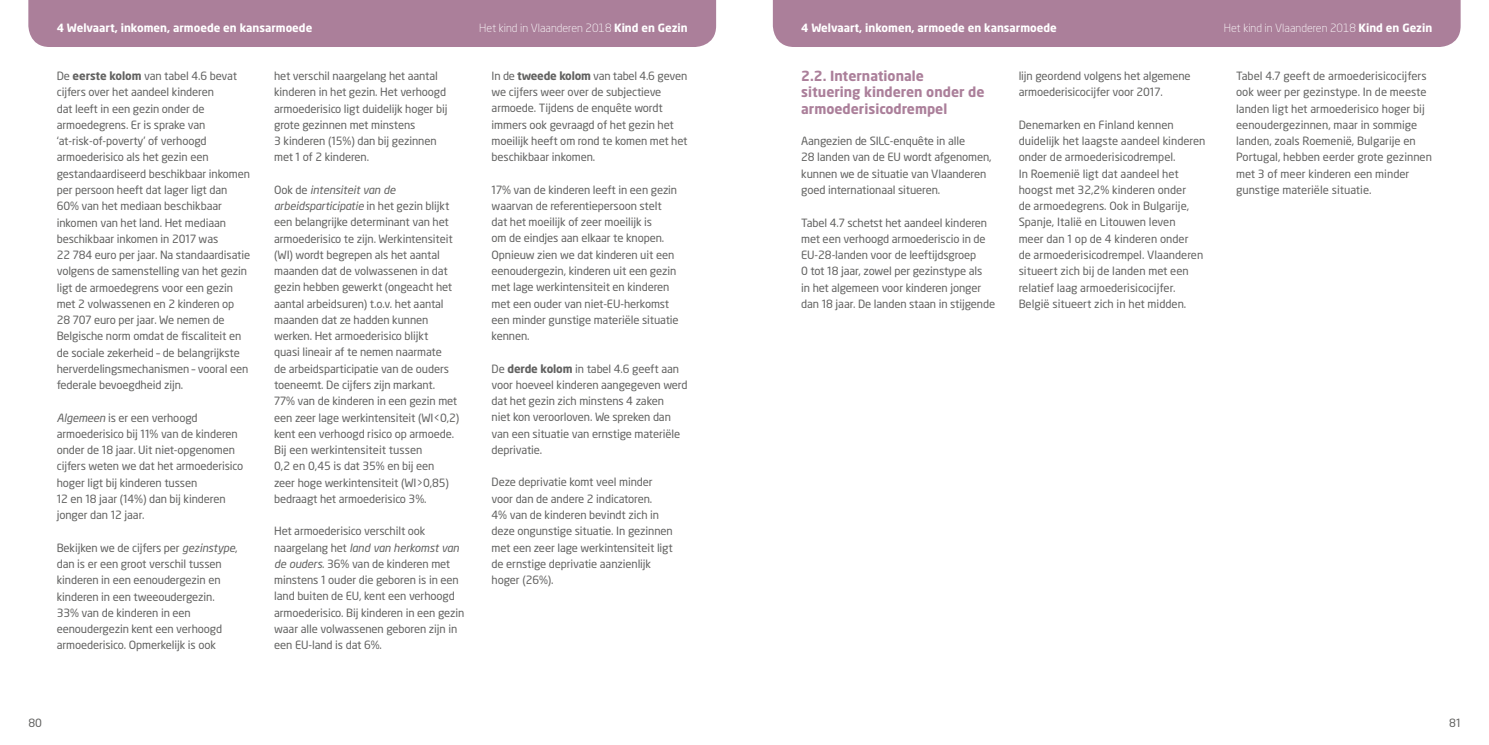
<style>
.page{position:relative;width:1489px;height:745px;background:#fff}
.page>*{position:absolute;margin:0;border:0;box-sizing:border-box;transform-origin:0 0}
.t1{font:700 13.75px/16.2px "Neo Sans Pro";color:#ab7f9a}
.t2{font:11.25px/16.2px "Neo Sans Pro";letter-spacing:-.01em;color:#626261}
.t3{font:700 11.25px "Neo Sans Pro";color:#fff}
.t4{font:300 11.25px "Neo Sans Pro";color:#fff}
.s1{font-weight:700}
.s2{font-style:italic}
</style>
<div class="page">
<div style="left:28px;top:0;width:688px;height:47px;background:#ab7f9a"></div>
<div style="left:772px;top:0;width:688px;height:47px;background:#ab7f9a"></div>
<p class="t3" style="left:57px;top:20px;width:257px">4 Welvaart, inkomen, armoede en kansarmoede</p>
<p class="t4" style="left:479px;top:21px;width:210px">Het kind in Vlaanderen 2018 <span class="s1">Kind en Gezin</span></p>
<p class="t3" style="left:801px;top:20px;width:257px">4 Welvaart, inkomen, armoede en kansarmoede</p>
<p class="t4" style="left:1223px;top:21px;width:210px">Het kind in Vlaanderen 2018 <span class="s1">Kind en Gezin</span></p>
<p class="t2" style="left:57px;top:68px;width:195px">De <span class="s1">eerste kolom</span> van tabel 4.6 bevat cijfers over het aandeel kinderen<br>dat leeft in een gezin onder de armoedegrens. Er is sprake van ‘at-risk-of-poverty’ of verhoogd armoederisico als het gezin een gestandaardiseerd beschikbaar inkomen per persoon heeft dat lager ligt dan 60% van het mediaan beschikbaar inkomen van het land. Het mediaan beschikbaar inkomen in 2017 was<br>22 784 euro per jaar. Na standaardisatie volgens de samenstelling van het gezin ligt de armoedegrens voor een gezin met 2 volwassenen en 2 kinderen op 28 707 euro per jaar. We nemen de Belgische norm omdat de fiscaliteit en de sociale zekerheid – de belangrijkste herverdelingsmechanismen – vooral een federale bevoegdheid zijn.</p>
<p class="t2" style="left:57px;top:409px;width:188px"><span class="s2">Algemeen</span> is er een verhoogd armoederisico bij 11% van de kinderen onder de 18 jaar. Uit niet-opgenomen cijfers weten we dat het armoederisico hoger ligt bij kinderen tussen<br>12 en 18 jaar (14%) dan bij kinderen jonger dan 12 jaar.</p>
<p class="t2" style="left:57px;top:539px;width:182px">Bekijken we de cijfers per <span class="s2">gezinstype</span>, dan is er een groot verschil tussen kinderen in een eenoudergezin en kinderen in een tweeoudergezin.<br>33% van de kinderen in een eenoudergezin kent een verhoogd armoederisico. Opmerkelijk is ook</p>
<p class="t2" style="left:274px;top:67px;width:175px">het verschil naargelang het aantal kinderen in het gezin. Het verhoogd armoederisico ligt duidelijk hoger bij grote gezinnen met minstens<br>3 kinderen (15%) dan bij gezinnen met 1 of 2 kinderen.</p>
<p class="t2" style="left:274px;top:181px;width:187px">Ook de <span class="s2">intensiteit van de arbeidsparticipatie</span> in het gezin blijkt een belangrijke determinant van het armoederisico te zijn. Werkintensiteit (WI) wordt begrepen als het aantal maanden dat de volwassenen in dat gezin hebben gewerkt (ongeacht het aantal arbeidsuren) t.o.v. het aantal maanden dat ze hadden kunnen werken. Het armoederisico blijkt<br>quasi lineair af te nemen naarmate<br>de arbeidsparticipatie van de ouders toeneemt. De cijfers zijn markant.<br>77% van de kinderen in een gezin met een zeer lage werkintensiteit (WI&lt;0,2) kent een verhoogd risico op armoede.<br>Bij een werkintensiteit tussen<br>0,2 en 0,45 is dat 35% en bij een<br>zeer hoge werkintensiteit (WI&gt;0,85) bedraagt het armoederisico 3%.</p>
<p class="t2" style="left:274px;top:522px;width:192px">Het armoederisico verschilt ook naargelang het <span class="s2">land van herkomst van de ouders</span>. 36% van de kinderen met minstens 1 ouder die geboren is in een land buiten de EU, kent een verhoogd armoederisico. Bij kinderen in een gezin waar alle volwassenen geboren zijn in een EU-land is dat 6%.</p>
<p class="t2" style="left:491px;top:67px;width:197px">In de <span class="s1">tweede kolom</span> van tabel 4.6 geven we cijfers weer over de subjectieve armoede. Tijdens de enquête wordt immers ook gevraagd of het gezin het moeilijk heeft om rond te komen met het beschikbaar inkomen.</p>
<p class="t2" style="left:491px;top:181px;width:188px">17% van de kinderen leeft in een gezin waarvan de referentiepersoon stelt dat het moeilijk of zeer moeilijk is<br>om de eindjes aan elkaar te knopen.<br>Opnieuw zien we dat kinderen uit een eenoudergezin, kinderen uit een gezin met lage werkintensiteit en kinderen met een ouder van niet-EU-herkomst een minder gunstige materiële situatie kennen.</p>
<p class="t2" style="left:491px;top:360px;width:197px">De <span class="s1">derde kolom</span> in tabel 4.6 geeft aan voor hoeveel kinderen aangegeven werd dat het gezin zich minstens 4 zaken<br>niet kon veroorloven. We spreken dan van een situatie van ernstige materiële deprivatie.</p>
<p class="t2" style="left:491px;top:473px;width:183px">Deze deprivatie komt veel minder voor dan de andere 2 indicatoren.<br>4% van de kinderen bevindt zich in deze ongunstige situatie. In gezinnen met een zeer lage werkintensiteit ligt de ernstige deprivatie aanzienlijk hoger (26%).</p>
<p class="t1" style="left:801px;top:68px;width:185px">2.2. Internationale situering kinderen onder de armoederisicodrempel</p>
<p class="t2" style="left:801px;top:133px;width:192px">Aangezien de SILC-enquête in alle<br>28 landen van de EU wordt afgenomen, kunnen we de situatie van Vlaanderen goed internationaal situeren.</p>
<p class="t2" style="left:801px;top:214px;width:195px">Tabel 4.7 schetst het aandeel kinderen met een verhoogd armoederiscio in de EU-28-landen voor de leeftijdsgroep<br>0 tot 18 jaar, zowel per gezinstype als<br>in het algemeen voor kinderen jonger dan 18 jaar. De landen staan in stijgende</p>
<p class="t2" style="left:1018px;top:68px;width:173px">lijn geordend volgens het algemene armoederisicocijfer voor 2017.</p>
<p class="t2" style="left:1018px;top:116px;width:188px">Denemarken en Finland kennen duidelijk het laagste aandeel kinderen onder de armoederisicodrempel.<br>In Roemenië ligt dat aandeel het hoogst met 32,2% kinderen onder<br>de armoedegrens. Ook in Bulgarije, Spanje, Italië en Litouwen leven<br>meer dan 1 op de 4 kinderen onder<br>de armoederisicodrempel. Vlaanderen situeert zich bij de landen met een relatief laag armoederisicocijfer.<br>België situeert zich in het midden.</p>
<p class="t2" style="left:1235px;top:68px;width:197px">Tabel 4.7 geeft de armoederisicocijfers ook weer per gezinstype. In de meeste landen ligt het armoederisico hoger bij eenoudergezinnen, maar in sommige landen, zoals Roemenië, Bulgarije en Portugal, hebben eerder grote gezinnen met 3 of meer kinderen een minder gunstige materiële situatie.</p>
<p class="t2" style="left:28px;top:714px;width:15px">80</p>
<p class="t2" style="left:1448px;top:714px;width:13px">81</p>
</div>
